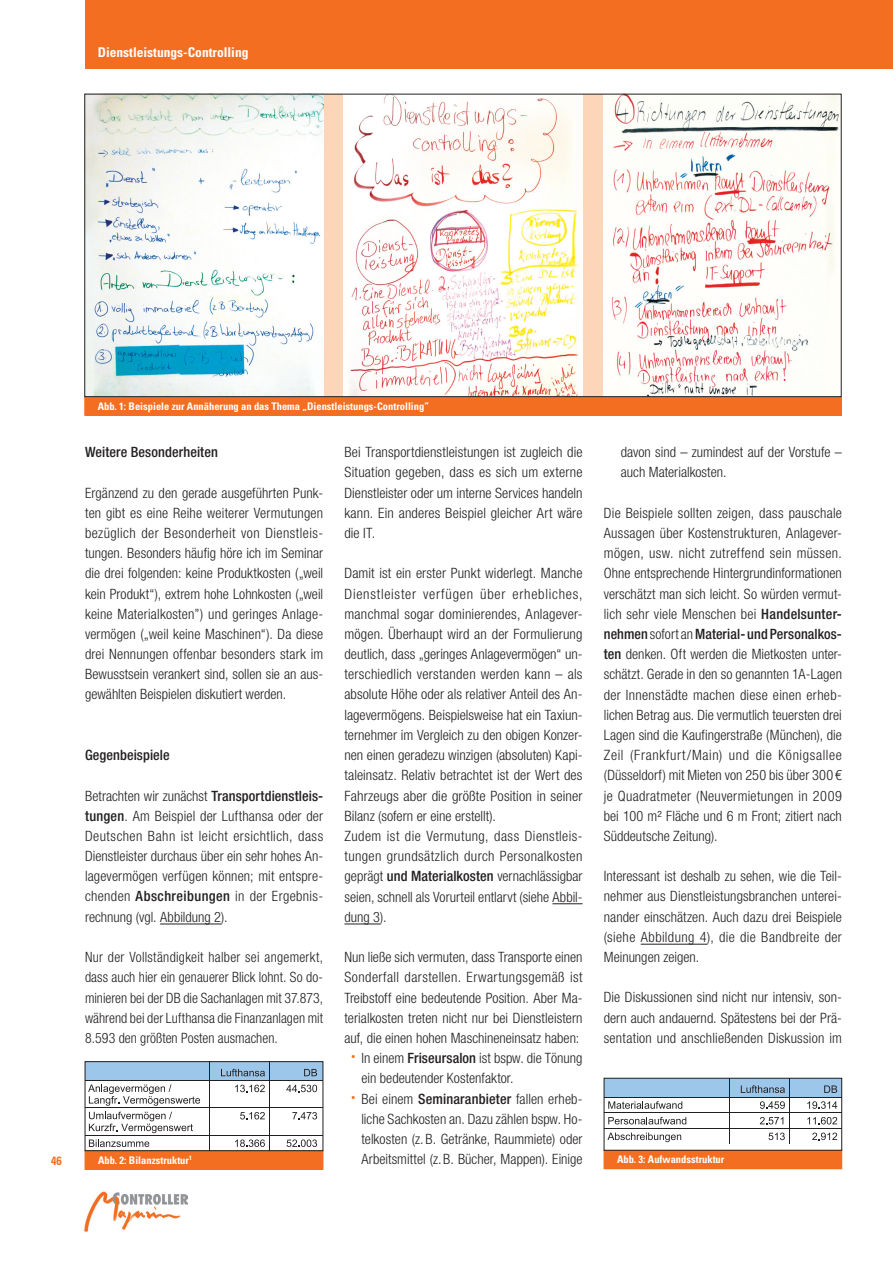
<style>
.page{position:relative;width:893px;height:1263px;background:#fff}
.page>*{position:absolute;margin:0;border:0;box-sizing:border-box;transform-origin:0 0}
.t1{font:300 condensed 14.25px/20.2px "Helvetica Neue LT Std";letter-spacing:.005em;color:#231f20;text-align:justify}
.t2{font:300 condensed 14.25px "Helvetica Neue LT Std";letter-spacing:.03em;color:#231f20}
.t3{font:500 condensed 14.25px "Helvetica Neue LT Std";letter-spacing:.005em;color:#231f20}
.t4{font:700 condensed 13.5px "Univers LT Std";color:#fff}
.t5{font:700 condensed 12px "Univers LT Std";color:#f36e21}
.t6{font:700 condensed 10.5px "Univers LT Std";color:#fff}
.s1{font-weight:500}
.s2{font-weight:500;font-size:21px;color:#f36e21}
</style>
<div class="page">
<img style="left:84px;top:1191px;width:104px;height:41px">
<div style="left:85px;top:0;width:808px;height:68px;background:#f36e21"></div>
<hr style="left:160px;top:924px;width:61px;height:1px;background:#231f20">
<hr style="left:552px;top:903px;width:31px;height:1px;background:#231f20">
<hr style="left:344px;top:924px;width:36px;height:1px;background:#231f20">
<hr style="left:641px;top:944px;width:66px;height:1px;background:#231f20">
<div style="left:85px;top:397px;width:756px;height:18px;background:#f36e21"></div>
<div style="left:85px;top:397px;width:756px;height:18px;border:1px solid #f36e21"></div>
<svg style="left:85px;top:94px;width:756px;height:303px;fill:#fdd6ba"></svg>
<img style="left:87px;top:96px;width:236px;height:299px">
<img style="left:344px;top:96px;width:238px;height:299px">
<img style="left:603px;top:96px;width:236px;height:299px">
<div style="left:604px;top:1150px;width:238px;height:19px;background:#f36e21"></div>
<div style="left:604px;top:1150px;width:238px;height:19px;border:1px solid #f36e21"></div>
<div style="left:604px;top:1078px;width:125px;height:19px;background:#9cc7ea"></div>
<div style="left:729px;top:1078px;width:61px;height:19px;background:#9cc7ea"></div>
<div style="left:790px;top:1078px;width:52px;height:19px;background:#9cc7ea"></div>
<svg style="left:824px;top:1085px;width:13px;height:8px"></svg>
<svg style="left:608px;top:1101px;width:74px;height:8px"></svg>
<svg style="left:807px;top:1101px;width:30px;height:8px"></svg>
<hr style="left:604px;top:1097px;width:125px;height:1px;background:#231f20">
<hr style="left:729px;top:1097px;width:61px;height:1px;background:#231f20">
<hr style="left:790px;top:1097px;width:52px;height:1px;background:#231f20">
<svg style="left:608px;top:1117px;width:78px;height:7px"></svg>
<svg style="left:807px;top:1117px;width:30px;height:7px"></svg>
<hr style="left:604px;top:1112px;width:125px;height:1px;background:#231f20">
<hr style="left:729px;top:1112px;width:61px;height:1px;background:#231f20">
<hr style="left:790px;top:1112px;width:52px;height:1px;background:#231f20">
<svg style="left:607px;top:1132px;width:74px;height:10px"></svg>
<svg style="left:812px;top:1132px;width:25px;height:8px"></svg>
<hr style="left:604px;top:1128px;width:125px;height:1px;background:#231f20">
<hr style="left:729px;top:1128px;width:61px;height:1px;background:#231f20">
<hr style="left:790px;top:1128px;width:52px;height:1px;background:#231f20">
<svg style="left:729px;top:1080px;width:1px;height:64px"></svg>
<svg style="left:741px;top:1080px;width:49px;height:64px"></svg>
<div style="left:604px;top:1078px;width:238px;height:72px;border:1px solid #231f20"></div>
<div style="left:85px;top:1151px;width:238px;height:18px;background:#f36e21"></div>
<div style="left:85px;top:1151px;width:238px;height:18px;border:1px solid #f36e21"></div>
<div style="left:85px;top:1062px;width:124px;height:18px;background:#9cc7ea"></div>
<div style="left:210px;top:1062px;width:60px;height:18px;background:#9cc7ea"></div>
<div style="left:270px;top:1062px;width:53px;height:18px;background:#9cc7ea"></div>
<svg style="left:304px;top:1069px;width:13px;height:7px"></svg>
<svg style="left:88px;top:1084px;width:112px;height:22px"></svg>
<svg style="left:286px;top:1085px;width:31px;height:7px"></svg>
<hr style="left:85px;top:1080px;width:124px;height:1px;background:#231f20">
<hr style="left:210px;top:1080px;width:60px;height:1px;background:#231f20">
<hr style="left:270px;top:1080px;width:53px;height:1px;background:#231f20">
<svg style="left:89px;top:1112px;width:104px;height:21px"></svg>
<svg style="left:292px;top:1112px;width:25px;height:7px"></svg>
<hr style="left:85px;top:1108px;width:124px;height:1px;background:#231f20">
<hr style="left:210px;top:1108px;width:60px;height:1px;background:#231f20">
<hr style="left:270px;top:1108px;width:53px;height:1px;background:#231f20">
<svg style="left:89px;top:1139px;width:60px;height:8px"></svg>
<svg style="left:287px;top:1139px;width:30px;height:8px"></svg>
<hr style="left:85px;top:1135px;width:124px;height:1px;background:#231f20">
<hr style="left:210px;top:1135px;width:60px;height:1px;background:#231f20">
<hr style="left:270px;top:1135px;width:53px;height:1px;background:#231f20">
<svg style="left:209px;top:1063px;width:1px;height:86px"></svg>
<svg style="left:221px;top:1063px;width:50px;height:86px"></svg>
<div style="left:85px;top:1061px;width:238px;height:90px;border:1px solid #231f20"></div>
<p class="t4" style="left:98px;top:43px;width:152px">Dienstleistungs-Controlling</p>
<p class="t5" style="left:51px;top:1154px;width:12px">46</p>
<p class="t6" style="left:98px;top:400px;width:333px">Abb. 1: Beispiele zur Annäherung an das Thema „Dienstleistungs-Controlling”</p>
<p class="t3" style="left:85px;top:444px;width:134px">Weitere Besonderheiten</p>
<p class="t1" style="left:85px;top:482px;width:240px;text-align:left">Ergänzend zu den gerade ausgeführten Punk&shy;ten gibt es eine Reihe weiterer Vermutungen bezüglich der Besonderheit von Dienstleis&shy;tungen. Besonders häufig höre ich im Seminar die drei folgenden: keine Produktkosten („weil kein Produkt“), extrem hohe Lohnkosten („weil keine Materialkosten”) und geringes Anlage&shy;vermögen („weil keine Maschinen“). Da diese drei Nennungen offenbar besonders stark im Bewusstsein verankert sind, sollen sie an aus&shy;gewählten Beispielen diskutiert werden.</p>
<p class="t3" style="left:85px;top:746px;width:86px">Gegenbeispiele</p>
<p class="t1" style="left:85px;top:785px;width:240px">Betrachten wir zunächst <span class="s1">Transportdienstleis&shy;tungen</span>. Am Beispiel der Lufthansa oder der Deutschen Bahn ist leicht ersichtlich, dass Dienstleister durchaus über ein sehr hohes An&shy;lagevermögen verfügen können; mit entspre&shy;chenden <span class="s1">Abschreibungen</span> in der Ergebnis&shy;rechnung (vgl. Abbildung 2).</p>
<p class="t1" style="left:85px;top:947px;width:240px">Nur der Vollständigkeit halber sei angemerkt, dass auch hier ein genauerer Blick lohnt. So do&shy;minieren bei der DB die Sachanlagen mit 37.873, während bei der Lufthansa die Finanzanlagen mit 8.593 den größten Posten ausmachen.</p>
<p class="t6" style="left:98px;top:1154px;width:95px">Abb. 2: Bilanzstruktur<sup>1</sup></p>
<p class="t1" style="left:344px;top:442px;width:240px">Bei Transportdienstleistungen ist zugleich die Situation gegeben, dass es sich um externe Dienstleister oder um interne Services handeln kann. Ein anderes Beispiel gleicher Art wäre die IT.</p>
<p class="t1" style="left:344px;top:563px;width:240px;text-align:left">Damit ist ein erster Punkt widerlegt. Manche Dienstleister verfügen über erhebliches, manchmal sogar dominierendes, Anlagever&shy;mögen. Überhaupt wird an der Formulierung deutlich, dass „geringes Anlagevermögen“ un&shy;terschiedlich verstanden werden kann – als absolute Höhe oder als relativer Anteil des An&shy;lagevermögens. Beispielsweise hat ein Taxiun&shy;ternehmer im Vergleich zu den obigen Konzer&shy;nen einen geradezu winzigen (absoluten) Kapi&shy;taleinsatz. Relativ betrachtet ist der Wert des Fahrzeugs aber die größte Position in seiner Bilanz (sofern er eine erstellt).<br>Zudem ist die Vermutung, dass Dienstleis&shy;tungen grundsätzlich durch Personalkosten geprägt <span class="s1">und Materialkosten</span> vernachlässigbar seien, schnell als Vorurteil entlarvt (siehe Abbil&shy;dung 3).</p>
<p class="t1" style="left:344px;top:947px;width:240px">Nun ließe sich vermuten, dass Transporte einen</p>
<p class="t2" style="left:344px;top:969px;width:240px">Sonderfall darstellen. Erwartungsgemäß ist</p>
<p class="t1" style="left:344px;top:987px;width:240px">Treibstoff eine bedeutende Position. Aber Ma-</p>
<p class="t1" style="left:344px;top:1007px;width:240px">terialkosten treten nicht nur bei Dienstleistern</p>
<p class="t1" style="left:344px;top:1027px;width:236px">auf, die einen hohen Maschineneinsatz haben:</p>
<p class="t1" style="left:351px;top:1048px;width:233px"><span class="s2">·</span> In einem <span class="s1">Friseursalon</span> ist bspw. die Tönung</p>
<p class="t1" style="left:361px;top:1068px;width:154px">ein bedeutender Kostenfaktor.</p>
<p class="t1" style="left:351px;top:1088px;width:233px"><span class="s2">·</span> Bei einem <span class="s1">Seminaranbieter</span> fallen erheb-</p>
<p class="t1" style="left:361px;top:1108px;width:223px">liche Sachkosten an. Dazu zählen bspw. Ho-</p>
<p class="t1" style="left:361px;top:1128px;width:223px">telkosten (z. B. Getränke, Raummiete) oder</p>
<p class="t1" style="left:361px;top:1149px;width:223px">Arbeitsmittel (z. B. Bücher, Mappen). Einige</p>
<p class="t1" style="left:621px;top:442px;width:223px">davon sind – zumindest auf der Vorstufe – auch Materialkosten.</p>
<p class="t1" style="left:604px;top:502px;width:240px">Die Beispiele sollten zeigen, dass pauschale Aussagen über Kostenstrukturen, Anlagever&shy;mögen, usw. nicht zutreffend sein müssen.<br>Ohne entsprechende Hintergrundinformationen verschätzt man sich leicht. So würden vermut&shy;lich sehr viele Menschen bei <span class="s1">Handelsunter&shy;nehmen</span> sofort an <span class="s1">Material- und Personalkos&shy;ten</span> denken. Oft werden die Mietkosten unter&shy;schätzt. Gerade in den so genannten 1A-Lagen der Innenstädte machen diese einen erheb&shy;lichen Betrag aus. Die vermutlich teuersten drei Lagen sind die Kaufingerstraße (München), die Zeil (Frankfurt/Main) und die Königsallee (Düsseldorf) mit Mieten von 250 bis über 300 € je Quadratmeter (Neuvermietungen in 2009 bei 100 m² Fläche und 6 m Front; zitiert nach Süddeutsche Zeitung).</p>
<p class="t1" style="left:604px;top:866px;width:240px">Interessant ist deshalb zu sehen, wie die Teil&shy;nehmer aus Dienstleistungsbranchen unterei&shy;nander einschätzen. Auch dazu drei Beispiele (siehe Abbildung 4), die die Bandbreite der Meinungen zeigen.</p>
<p class="t1" style="left:604px;top:987px;width:240px">Die Diskussionen sind nicht nur intensiv, son&shy;dern auch andauernd. Spätestens bei der Prä&shy;sentation und anschließenden Diskussion im</p>
<p class="t6" style="left:617px;top:1153px;width:109px">Abb. 3: Aufwandsstruktur</p>
</div>
